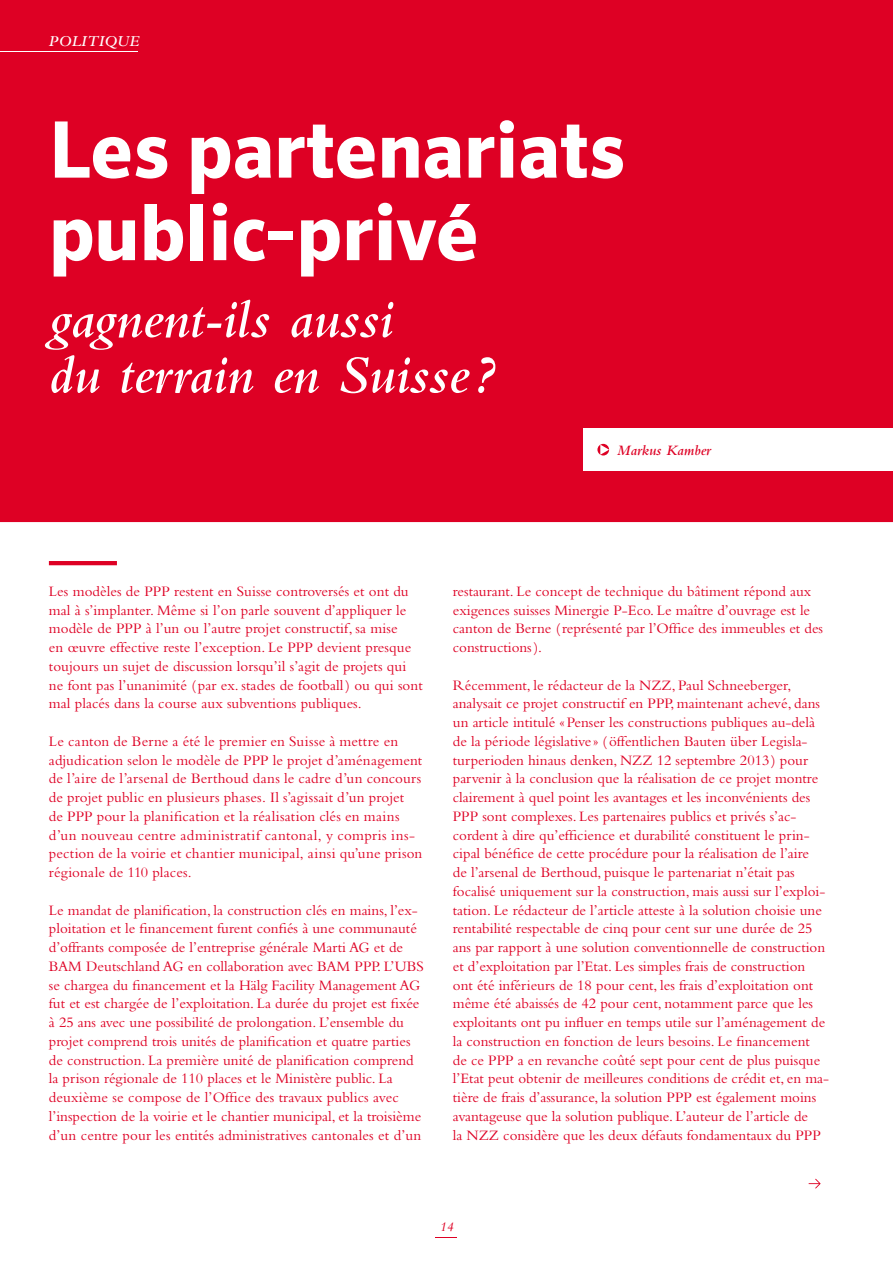
<style>
.page{position:relative;width:893px;height:1263px;background:#fff}
.page>*{position:absolute;margin:0;border:0;box-sizing:border-box;transform-origin:0 0}
.t1{font:700 78px/82.5px "Sero OT";color:#fff}
.t2{font:italic 600 55.5px/55.5px "Bembo";color:#fff}
.t3{font:italic 600 15.75px "Bembo";letter-spacing:.025em;color:#fff}
.t4{font:15px/18.8px "Bembo";color:#de0024}
.t5{font:italic 600 15px "Bembo";color:#de0024}
.t6{font:italic 13.5px "Bembo";color:#de0024}
</style>
<div class="page">
<svg style="left:0;top:0;width:893px;height:565px;fill:#de0024"></svg>
<hr style="left:892px;top:867px;width:1px;height:140px;background:#de0024">
<div style="left:583px;top:428px;width:310px;height:43px;background:#fff"></div>
<svg style="left:597px;top:444px;width:12px;height:11px"></svg>
<svg style="left:600px;top:445px;width:9px;height:10px"></svg>
<svg style="left:809px;top:1179px;width:12px;height:9px"></svg>
<hr style="left:0;top:51px;width:138px;height:1px;background:#fff">
<p class="t3" style="left:49px;top:31px;width:92px">POLITIQUE</p>
<h1 class="t1" style="left:49px;top:110px;width:578px">Les partenariats public-privé</h1>
<h2 class="t2" style="left:49px;top:290px;width:446px">gagnent-ils aussi<br>du terrain en Suisse?</h2>
<p class="t5" style="left:617px;top:441px;width:95px">Markus Kamber</p>
<p class="t4" style="left:49px;top:581px;width:375px">Les modèles de PPP restent en Suisse controversés et ont du mal à s’implanter. Même si l’on parle souvent d’appliquer le modèle de PPP à l’un ou l’autre projet constructif, sa mise<br>en œuvre effective reste l’exception. Le PPP devient presque toujours un sujet de discussion lorsqu’il s’agit de projets qui ne font pas l’unanimité (par ex. stades de football) ou qui sont mal placés dans la course aux subventions publiques.</p>
<p class="t4" style="left:49px;top:731px;width:375px">Le canton de Berne a été le premier en Suisse à mettre en adjudication selon le modèle de PPP le projet d’aménagement de l’aire de l’arsenal de Berthoud dans le cadre d’un concours de projet public en plusieurs phases. Il s’agissait d’un projet<br>de PPP pour la planification et la réalisation clés en mains d’un nouveau centre administratif cantonal, y compris ins&shy;pection de la voirie et chantier municipal, ainsi qu’une prison régionale de 110 places.</p>
<p class="t4" style="left:49px;top:900px;width:376px">Le mandat de planification, la construction clés en mains, l’ex&shy;ploitation et le financement furent confiés à une communauté d’offrants composée de l’entreprise générale Marti AG et de BAM Deutschland AG en collaboration avec BAM PPP. L’UBS se chargea du financement et la Hälg Facility Management AG fut et est chargée de l’exploitation. La durée du projet est fixée à 25 ans avec une possibilité de prolongation. L’ensemble du projet comprend trois unités de planification et quatre parties de construction. La première unité de planification comprend la prison régionale de 110 places et le Ministère public. La deuxième se compose de l’Office des travaux publics avec l’inspection de la voirie et le chantier municipal, et la troisième d’un centre pour les entités administratives cantonales et d’un</p>
<p class="t4" style="left:453px;top:581px;width:372px">restaurant. Le concept de technique du bâtiment répond aux exigences suisses Minergie P-Eco. Le maître d’ouvrage est le canton de Berne (représenté par l’Office des immeubles et des constructions).</p>
<p class="t4" style="left:453px;top:675px;width:378px">Récemment, le rédacteur de la NZZ, Paul Schneeberger, analysait ce projet constructif en PPP, maintenant achevé, dans un article intitulé «Penser les constructions publiques au-delà de la période législative » (öffentlichen Bauten über Legisla&shy;turperioden hinaus denken, NZZ 12 septembre 2013 ) pour parvenir à la conclusion que la réalisation de ce projet montre clairement à quel point les avantages et les inconvénients des PPP sont complexes. Les partenaires publics et privés s’ac&shy;cordent à dire qu’efficience et durabilité constituent le prin&shy;cipal bénéfice de cette procédure pour la réalisation de l’aire<br>de l’arsenal de Berthoud, puisque le partenariat n’était pas focalisé uniquement sur la construction, mais aussi sur l’exploi&shy;tation. Le rédacteur de l’article atteste à la solution choisie une rentabilité respectable de cinq pour cent sur une durée de 25 ans par rapport à une solution conventionnelle de construction et d’exploitation par l’Etat. Les simples frais de construction<br>ont été inférieurs de 18 pour cent, les frais d’exploitation ont même été abaissés de 42 pour cent, notamment parce que les exploitants ont pu influer en temps utile sur l’aménagement de la construction en fonction de leurs besoins. Le financement<br>de ce PPP a en revanche coûté sept pour cent de plus puisque l’Etat peut obtenir de meilleures conditions de crédit et, en ma&shy;tière de frais d’assurance, la solution PPP est également moins avantageuse que la solution publique. L’auteur de l’article de<br>la NZZ considère que les deux défauts fondamentaux du PPP</p>
<p class="t6" style="left:440px;top:1218px;width:15px">14</p>
</div>
